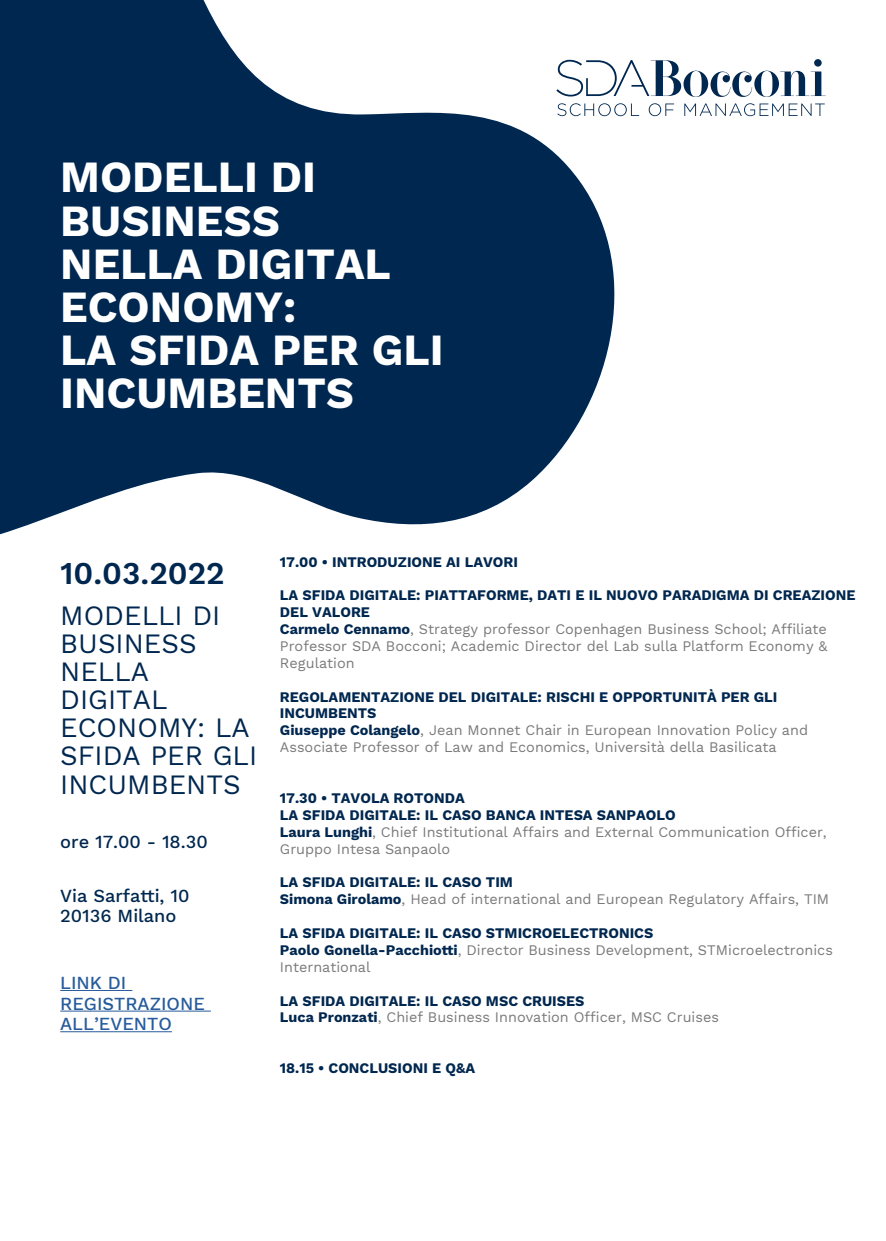
<style>
.page{position:relative;width:886px;height:1241px;background:#fff}
.page>*{position:absolute;margin:0;border:0;box-sizing:border-box;transform-origin:0 0}
.t1{font:700 43.75px/43.1px "Work Sans";color:#fff}
.t2{font:600 31.25px "Work Sans";color:#00274f}
.t3{font:27.5px/28.1px "Work Sans";color:#00274f}
.t4{font:500 18.12px/20.6px "Work Sans";color:#00274f}
.t5{font:500 18.12px/20.6px "Work Sans";color:#275b9b}
.t6{font:14.38px/16.9px "Work Sans";color:#797979}
.t7{font:700 14.38px/16.9px "Work Sans";color:#00274f}
.s1{font-weight:700;color:#00274f}
.s2{font-weight:400;color:#797979}
</style>
<div class="page">
<hr style="left:60px;top:989px;width:72px;height:1px;background:#275b9b">
<hr style="left:60px;top:1010px;width:151px;height:1px;background:#275b9b">
<hr style="left:60px;top:1031px;width:112px;height:1px;background:#275b9b">
<svg style="left:647px;top:59px;width:179px;height:38px"></svg>
<svg style="left:649px;top:103px;width:25px;height:13px"></svg>
<svg style="left:684px;top:103px;width:141px;height:13px"></svg>
<svg style="left:0;top:0;width:647px;height:535px;fill:#00274f"></svg>
<h1 class="t1" style="left:60px;top:158px;width:385px">MODELLI DI<br>BUSINESS<br>NELLA DIGITAL<br>ECONOMY:<br>LA SFIDA PER GLI<br>INCUMBENTS</h1>
<h2 class="t2" style="left:60px;top:555px;width:166px">10.03.2022</h2>
<h3 class="t3" style="left:60px;top:602px;width:198px">MODELLI DI<br>BUSINESS<br>NELLA<br>DIGITAL<br>ECONOMY: LA<br>SFIDA PER GLI<br>INCUMBENTS</h3>
<p class="t4" style="left:60px;top:831px;width:149px">ore 17.00 - 18.30</p>
<p class="t4" style="left:60px;top:885px;width:131px">Via Sarfatti, 10<br>20136 Milano</p>
<p class="t5" style="left:60px;top:973px;width:146px">LINK DI<br>REGISTRAZIONE<br>ALL’EVENTO</p>
<p class="t7" style="left:280px;top:554px;width:239px">17.00 • INTRODUZIONE AI LAVORI</p>
<p class="t6" style="left:280px;top:587px;width:577px"><span class="s1">LA SFIDA DIGITALE: PIATTAFORME, DATI E IL NUOVO PARADIGMA DI CREAZIONE DEL VALORE<br>Carmelo Cennamo</span>, Strategy professor Copenhagen Business School; Affiliate Professor SDA Bocconi; Academic Director del Lab sulla Platform Economy &amp; Regulation</p>
<p class="t6" style="left:280px;top:688px;width:529px"><span class="s1">REGOLAMENTAZIONE DEL DIGITALE: RISCHI E OPPORTUNITÀ PER GLI INCUMBENTS<br>Giuseppe Colangelo</span>, Jean Monnet Chair in European Innovation Policy and Associate Professor of Law and Economics, Università della Basilicata</p>
<p class="t6" style="left:280px;top:790px;width:548px"><span class="s1">17.30 • TAVOLA ROTONDA<br>LA SFIDA DIGITALE: IL CASO BANCA INTESA SANPAOLO<br>Laura Lunghi</span>, Chief Institutional Affairs and External Communication Officer, Gruppo Intesa Sanpaolo</p>
<p class="t6" style="left:280px;top:874px;width:551px"><span class="s1">LA SFIDA DIGITALE: IL CASO TIM<br>Simona Girolamo</span>, Head of international and European Regulatory Affairs, TIM</p>
<p class="t7" style="left:280px;top:925px;width:554px">LA SFIDA DIGITALE: IL CASO STMICROELECTRONICS<br>Paolo Gonella-Pacchiotti<span class="s2">, Director Business Development, STMicroelectronics<br>International</span></p>
<p class="t7" style="left:280px;top:992px;width:440px">LA SFIDA DIGITALE: IL CASO MSC CRUISES<br>Luca Pronzati<span class="s2">, Chief Business Innovation Officer, MSC Cruises</span></p>
<p class="t7" style="left:280px;top:1060px;width:197px">18.15 • CONCLUSIONI E Q&amp;A</p>
</div>
